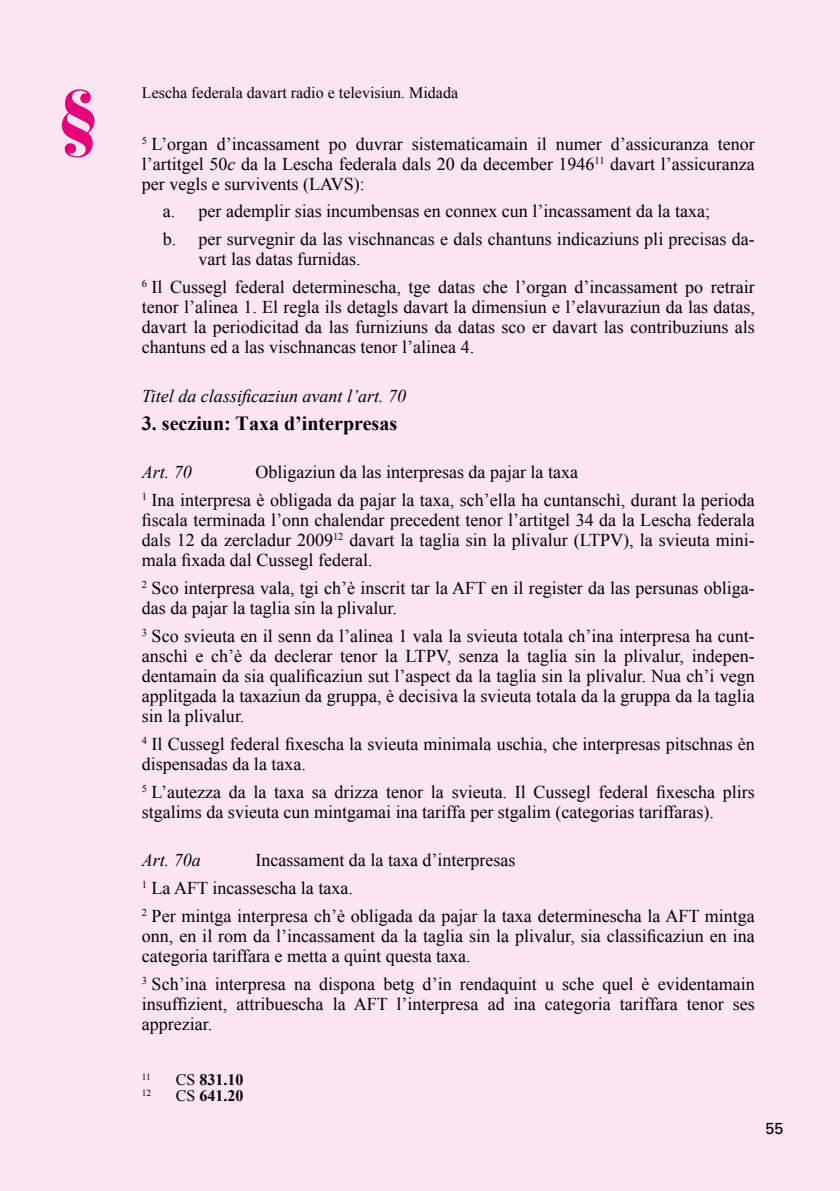
<style>
.page{position:relative;width:840px;height:1191px;background:#fff}
.page>*{position:absolute;margin:0;border:0;box-sizing:border-box;transform-origin:0 0}
.t1{font:900 70px "Bauer Bodoni";color:#e5007c}
.Abstimmungstext_Grun{font:700 20px "Times New Roman";color:#000}
.Abstimmungstext_Grun-2{font:18px/20px "Times New Roman";color:#000;text-align:justify}
.Abstimmungstext_Grun-3{font:italic 18px "Times New Roman";color:#000}
.Abstimmungstext_Grun-4{font:16px "Times New Roman";color:#000}
.Abstimmungstext_Grun-5{font:700 16px "Times New Roman";color:#000}
.t2{font:16px "Univers";color:#000}
.Abstimmungstext_Grun-6{font:9.4px "Times New Roman";color:#000}
.s1{font-style:italic}
.s2{font-weight:400}
</style>
<div class="page">
<div style="left:0;top:0;width:839px;height:1191px;background:#fbe5f0"></div>
<h1 class="t1" style="left:57px;top:73px;width:44px">§</h1>
<p class="Abstimmungstext_Grun-4" style="left:142px;top:82px;width:317px">Lescha federala davart radio e televisiun. Midada</p>
<p class="Abstimmungstext_Grun-2" style="left:142px;top:133px;width:614px"><sup>5</sup> L’organ d’incassament po duvrar sistematicamain il numer d’assicuranza tenor l’artitgel 50<span class="s1">c</span> da la Lescha federala dals 20 da december 1946<sup>11</sup> davart l’assicuranza per vegls e survivents (LAVS):</p>
<p class="Abstimmungstext_Grun-2" style="left:163px;top:201px;width:548px">a. per ademplir sias incumbensas en connex cun l’incassament da la taxa;</p>
<p class="Abstimmungstext_Grun-2" style="left:198px;top:229px;width:557px;text-indent:-36px">b. per survegnir da las vischnancas e dals chantuns indicaziuns pli precisas da&shy;vart las datas furnidas.</p>
<p class="Abstimmungstext_Grun-2" style="left:142px;top:277px;width:614px"><sup>6</sup> Il Cussegl federal determinescha, tge datas che l’organ d’incassament po retrair tenor l’alinea 1. El regla ils detagls davart la dimensiun e l’elavuraziun da las datas, davart la periodicitad da las furniziuns da datas sco er davart las contribuziuns als chantuns ed a las vischnancas tenor l’alinea 4.</p>
<p class="Abstimmungstext_Grun-3" style="left:142px;top:383px;width:266px">Titel da classificaziun avant l’art. 70</p>
<p class="Abstimmungstext_Grun" style="left:142px;top:409px;width:256px">3. secziun: Taxa d’interpresas</p>
<p class="Abstimmungstext_Grun-3" style="left:142px;top:459px;width:52px">Art. 70</p>
<p class="Abstimmungstext_Grun-2" style="left:255px;top:462px;width:324px">Obligaziun da las interpresas da pajar la taxa</p>
<p class="Abstimmungstext_Grun-2" style="left:142px;top:490px;width:614px"><sup>1</sup> Ina interpresa è obligada da pajar la taxa, sch’ella ha cuntanschì, durant la perioda fiscala terminada l’onn chalendar precedent tenor l’artitgel 34 da la Lescha federala dals 12 da zercladur 2009<sup>12</sup> davart la taglia sin la plivalur (LTPV), la svieuta mini&shy;mala fixada dal Cussegl federal.</p>
<p class="Abstimmungstext_Grun-2" style="left:142px;top:577px;width:614px"><sup>2</sup> Sco interpresa vala, tgi ch’è inscrit tar la AFT en il register da las persunas obliga&shy;das da pajar la taglia sin la plivalur.</p>
<p class="Abstimmungstext_Grun-2" style="left:142px;top:625px;width:614px"><sup>3</sup> Sco svieuta en il senn da l’alinea 1 vala la svieuta totala ch’ina interpresa ha cunt&shy;anschì e ch’è da declerar tenor la LTPV, senza la taglia sin la plivalur, indepen&shy;dentamain da sia qualificaziun sut l’aspect da la taglia sin la plivalur. Nua ch’i vegn applitgada la taxaziun da gruppa, è decisiva la svieuta totala da la gruppa da la taglia sin la plivalur.</p>
<p class="Abstimmungstext_Grun-2" style="left:142px;top:733px;width:614px"><sup>4</sup> Il Cussegl federal fixescha la svieuta minimala uschia, che interpresas pitschnas èn dispensadas da la taxa.</p>
<p class="Abstimmungstext_Grun-2" style="left:142px;top:781px;width:614px"><sup>5</sup> L’autezza da la taxa sa drizza tenor la svieuta. Il Cussegl federal fixescha plirs stgalims da svieuta cun mintgamai ina tariffa per stgalim (categorias tariffaras).</p>
<p class="Abstimmungstext_Grun-3" style="left:142px;top:848px;width:61px">Art. 70a</p>
<p class="Abstimmungstext_Grun-2" style="left:255px;top:850px;width:261px">Incassament da la taxa d’interpresas</p>
<p class="Abstimmungstext_Grun-2" style="left:142px;top:878px;width:212px"><sup>1</sup> La AFT incassescha la taxa.</p>
<p class="Abstimmungstext_Grun-2" style="left:142px;top:906px;width:614px"><sup>2</sup> Per mintga interpresa ch’è obligada da pajar la taxa determinescha la AFT mintga onn, en il rom da l’incassament da la taglia sin la plivalur, sia classificaziun en ina categoria tariffara e metta a quint questa taxa.</p>
<p class="Abstimmungstext_Grun-2" style="left:142px;top:973px;width:614px"><sup>3</sup> Sch’ina interpresa na dispona betg d’in rendaquint u sche quel è evidentamain insuffizient, attribuescha la AFT l’interpresa ad ina categoria tariffara tenor ses appreziar.</p>
<p class="Abstimmungstext_Grun-6" style="left:142px;top:1070px;width:10px">11</p>
<p class="Abstimmungstext_Grun-5" style="left:176px;top:1068px;width:69px"><span class="s2">CS</span> 831.10</p>
<p class="Abstimmungstext_Grun-6" style="left:142px;top:1086px;width:11px">12</p>
<p class="Abstimmungstext_Grun-5" style="left:176px;top:1084px;width:69px"><span class="s2">CS</span> 641.20</p>
<p class="t2" style="left:765px;top:1119px;width:19px">55</p>
</div>
